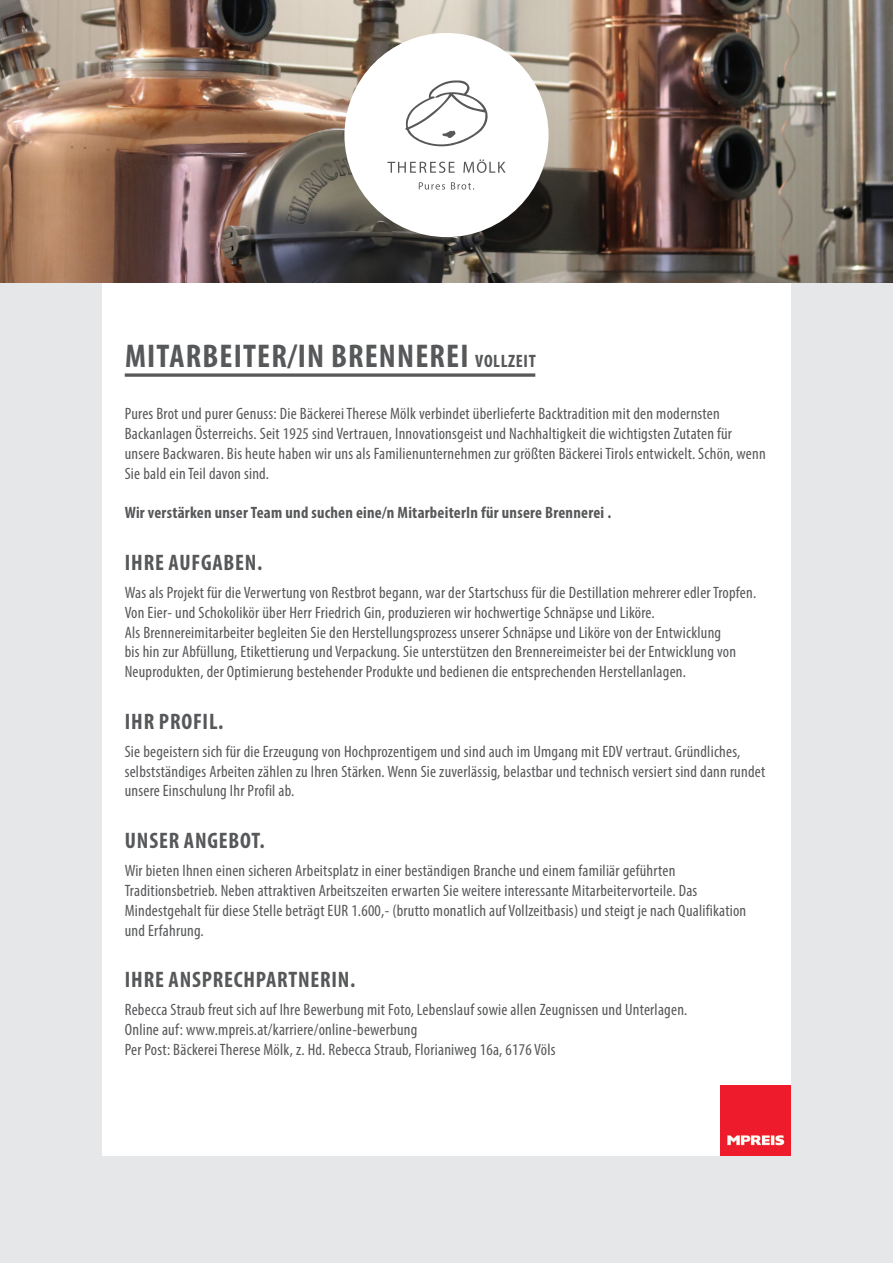
<style>
.page{position:relative;width:893px;height:1263px;background:#fff}
.page>*{position:absolute;margin:0;border:0;box-sizing:border-box;transform-origin:0 0}
.t1{font:700 condensed 33px "Myriad Pro";letter-spacing:.035em;color:#57585a}
.t2{font:700 condensed 22.5px "Myriad Pro";letter-spacing:.035em;color:#57585a}
.t3{font:condensed 16.5px/19.8px "Myriad Pro";letter-spacing:.015em;color:#57585a}
.t4{font:700 condensed 16.5px "Myriad Pro";letter-spacing:.015em;color:#57585a}
.s1{font-size:18px}
</style>
<div class="page">
<div style="left:0;top:282px;width:893px;height:981px;background:#e6e7e9"></div>
<div style="left:102px;top:282px;width:689px;height:873px;background:#fff"></div>
<svg style="left:125px;top:373px;width:410px;height:4px;background:#747476"></svg>
<img style="left:0;top:0;width:893px;height:282px">
<div style="left:344px;top:33px;width:205px;height:204px;background:#fff;border-radius:50%"></div>
<svg style="left:405px;top:80px;width:83px;height:66px"></svg>
<svg style="left:387px;top:162px;width:68px;height:11px"></svg>
<svg style="left:463px;top:159px;width:43px;height:14px"></svg>
<svg style="left:419px;top:182px;width:26px;height:8px"></svg>
<svg style="left:451px;top:182px;width:23px;height:8px"></svg>
<img style="left:721px;top:1085px;width:70px;height:70px">
<h1 class="t1" style="left:125px;top:335px;width:412px">MITARBEITER/IN BRENNEREI <span class="s1">VOLLZEIT</span></h1>
<p class="t3" style="left:125px;top:404px;width:643px">Pures Brot und purer Genuss: Die Bäckerei Therese Mölk verbindet überlieferte Backtradition mit den modernsten Backanlagen Österreichs. Seit 1925 sind Vertrauen, Innovationsgeist und Nachhaltigkeit die wichtigsten Zutaten für unsere Backwaren. Bis heute haben wir uns als Familienunternehmen zur größten Bäckerei Tirols entwickelt. Schön, wenn Sie bald ein Teil davon sind.</p>
<p class="t4" style="left:125px;top:503px;width:488px">Wir verstärken unser Team und suchen eine/n MitarbeiterIn für unsere Brennerei .</p>
<h2 class="t2" style="left:125px;top:548px;width:139px">IHRE AUFGABEN.</h2>
<p class="t3" style="left:125px;top:582px;width:633px">Was als Projekt für die Verwertung von Restbrot begann, war der Startschuss für die Destillation mehrerer edler Tropfen.<br>Von Eier- und Schokolikör über Herr Friedrich Gin, produzieren wir hochwertige Schnäpse und Liköre.<br>Als Brennereimitarbeiter begleiten Sie den Herstellungsprozess unserer Schnäpse und Liköre von der Entwicklung<br>bis hin zur Abfüllung, Etikettierung und Verpackung. Sie unterstützen den Brennereimeister bei der Entwicklung von Neuprodukten, der Optimierung bestehender Produkte und bedienen die entsprechenden Herstellanlagen.</p>
<h2 class="t2" style="left:125px;top:707px;width:100px">IHR PROFIL.</h2>
<p class="t3" style="left:125px;top:741px;width:642px">Sie begeistern sich für die Erzeugung von Hochprozentigem und sind auch im Umgang mit EDV vertraut. Gründliches, selbstständiges Arbeiten zählen zu Ihren Stärken. Wenn Sie zuverlässig, belastbar und technisch versiert sind dann rundet unsere Einschulung Ihr Profil ab.</p>
<h2 class="t2" style="left:125px;top:826px;width:141px">UNSER ANGEBOT.</h2>
<p class="t3" style="left:125px;top:860px;width:623px">Wir bieten Ihnen einen sicheren Arbeitsplatz in einer beständigen Branche und einem familiär geführten Traditionsbetrieb. Neben attraktiven Arbeitszeiten erwarten Sie weitere interessante Mitarbeitervorteile. Das Mindestgehalt für diese Stelle beträgt EUR 1.600,- (brutto monatlich auf Vollzeitbasis) und steigt je nach Qualifikation und Erfahrung.</p>
<h2 class="t2" style="left:125px;top:965px;width:232px">IHRE ANSPRECHPARTNERIN.</h2>
<p class="t3" style="left:125px;top:999px;width:564px">Rebecca Straub freut sich auf Ihre Bewerbung mit Foto, Lebenslauf sowie allen Zeugnissen und Unterlagen.<br>Online auf: www.mpreis.at/karriere/online-bewerbung<br>Per Post: Bäckerei Therese Mölk, z. Hd. Rebecca Straub, Florianiweg 16a, 6176 Völs</p>
</div>
